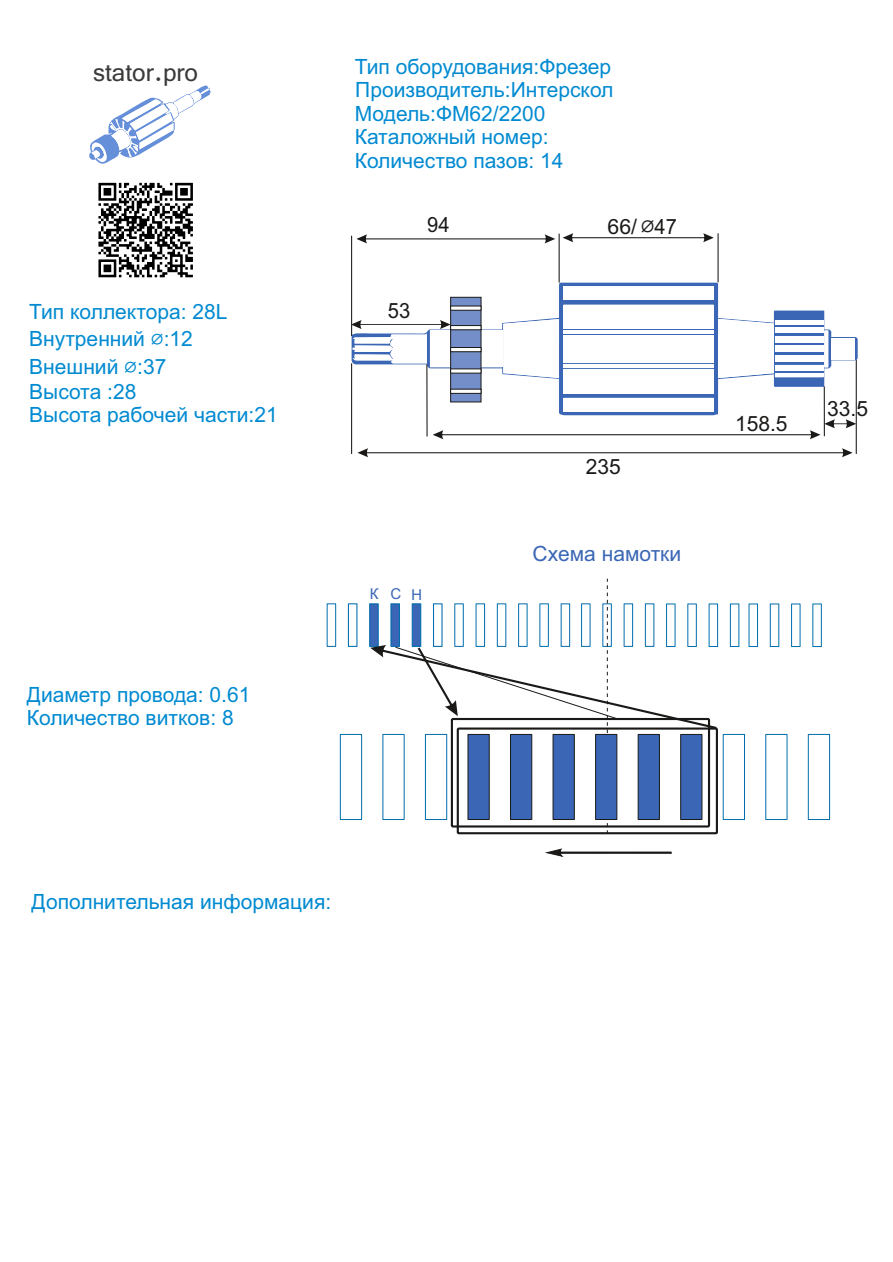
<style>
.page{position:relative;width:893px;height:1262px;background:#fff}
.page>*{position:absolute;margin:0;border:0;box-sizing:border-box;transform-origin:0 0}
.t1{font:27px "Vrinda";color:#3b3a39}
.t2{font:21px/23.4px "Arial";color:#008ad1}
.t3{font:21px "Arial";color:#1a1918}
.t4{font:21px "Arial";color:#3a66b5}
.t5{font:21px "Arial";color:#1a1918;scale:.96 1}
.t6{font:15px "Arial";color:#3a66b5}
.s1{font-family:"Cambria";font-size:24px}
.s2{font-family:"Cambria";font-size:27px}
</style>
<div class="page">
<div style="left:340px;top:734px;width:22px;height:86px;background:#fff;border:1px solid #006dae"></div>
<div style="left:722px;top:734px;width:23px;height:86px;border:1px solid #006dae"></div>
<div style="left:765px;top:734px;width:22px;height:86px;border:1px solid #006dae"></div>
<div style="left:807px;top:734px;width:23px;height:86px;border:1px solid #006dae"></div>
<div style="left:708px;top:603px;width:10px;height:44px;border:1px solid #006dae"></div>
<div style="left:730px;top:603px;width:9px;height:44px;border:1px solid #006dae"></div>
<div style="left:748px;top:603px;width:10px;height:44px;background:#fff;border:1px solid #006dae"></div>
<div style="left:769px;top:603px;width:10px;height:44px;background:#fff;border:1px solid #006dae"></div>
<div style="left:791px;top:603px;width:9px;height:44px;background:#fff;border:1px solid #006dae"></div>
<div style="left:369px;top:603px;width:10px;height:44px;background:#207db7;border:1px solid #006dae"></div>
<div style="left:348px;top:603px;width:9px;height:44px;border:1px solid #006dae"></div>
<div style="left:327px;top:603px;width:9px;height:44px;background:#fff;border:1px solid #006dae"></div>
<div style="left:812px;top:603px;width:9px;height:44px;background:#fff;border:1px solid #006dae"></div>
<svg style="left:545px;top:849px;width:127px;height:8px"></svg>
<svg style="left:89px;top:85px;width:121px;height:79px"></svg>
<svg style="left:352px;top:283px;width:505px;height:132px"></svg>
<div style="left:563px;top:335px;width:150px;height:28px;background:#fff"></div>
<div style="left:563px;top:369px;width:150px;height:24px;background:#fff"></div>
<div style="left:563px;top:304px;width:150px;height:24px;background:#fff"></div>
<svg style="left:718px;top:319px;width:55px;height:59px"></svg>
<svg style="left:503px;top:319px;width:56px;height:59px"></svg>
<div style="left:430px;top:330px;width:72px;height:37px;background:#fff"></div>
<div style="left:563px;top:398px;width:150px;height:14px;background:#fff"></div>
<div style="left:563px;top:286px;width:150px;height:13px;background:#fff"></div>
<hr style="left:563px;top:330px;width:150px;height:3px;background:#fff">
<hr style="left:563px;top:364px;width:150px;height:3px;background:#fff">
<div style="left:831px;top:338px;width:23px;height:21px;background:#fff"></div>
<div style="left:774px;top:355px;width:49px;height:7px;background:#fff"></div>
<div style="left:774px;top:345px;width:49px;height:7px;background:#fff"></div>
<div style="left:774px;top:336px;width:49px;height:6px;background:#fff"></div>
<div style="left:774px;top:365px;width:49px;height:5px;background:#fff"></div>
<div style="left:774px;top:327px;width:49px;height:6px;background:#fff"></div>
<hr style="left:774px;top:320px;width:49px;height:4px;background:#fff">
<hr style="left:774px;top:373px;width:49px;height:4px;background:#fff">
<svg style="left:824px;top:330px;width:4px;height:37px"></svg>
<hr style="left:558px;top:234px;width:1px;height:49px;background:#1a1918">
<hr style="left:717px;top:233px;width:1px;height:49px;background:#1a1918">
<svg style="left:562px;top:233px;width:151px;height:9px"></svg>
<hr style="left:351px;top:363px;width:1px;height:91px;background:#1a1918">
<hr style="left:855px;top:359px;width:1px;height:95px;background:#1a1918">
<svg style="left:357px;top:448px;width:495px;height:9px"></svg>
<hr style="left:351px;top:236px;width:1px;height:100px;background:#1a1918">
<svg style="left:356px;top:234px;width:199px;height:9px"></svg>
<hr style="left:823px;top:386px;width:1px;height:50px;background:#1a1918">
<hr style="left:426px;top:364px;width:1px;height:72px;background:#1a1918">
<svg style="left:98px;top:182px;width:95px;height:96px"></svg>
<svg style="left:98px;top:183px;width:95px;height:94px"></svg>
<svg style="left:433px;top:419px;width:423px;height:20px"></svg>
<div style="left:450px;top:297px;width:31px;height:105px;background:#738ec8;border:1px solid #1a1918"></div>
<svg style="left:450px;top:305px;width:31px;height:6px"></svg>
<svg style="left:450px;top:389px;width:31px;height:5px"></svg>
<svg style="left:450px;top:347px;width:31px;height:5px"></svg>
<svg style="left:450px;top:325px;width:31px;height:5px"></svg>
<svg style="left:450px;top:368px;width:31px;height:5px"></svg>
<svg style="left:351px;top:320px;width:99px;height:43px"></svg>
<svg style="left:370px;top:578px;width:346px;height:256px"></svg>
<p class="t1" style="left:93px;top:55px;width:106px">stator.pro</p>
<p class="t2" style="left:355px;top:55px;width:260px">Тип оборудования:Фрезер<br>Производитель:Интерскол<br>Модель:ФМ62/2200<br>Каталожный номер:<br>Количество пазов: 14</p>
<p class="t2" style="left:29px;top:298px;width:200px;line-height:27.8px">Тип коллектора: 28L<br>Внутренний <span class="s1">⌀</span>:12<br>Внешний <span class="s1">⌀</span>:37</p>
<p class="t2" style="left:29px;top:380px;width:250px">Высота :28<br>Высота рабочей части:21</p>
<p class="t2" style="left:27px;top:683px;width:225px">Диаметр провода: 0.61<br>Количество витков: 8</p>
<p class="t5" style="left:427px;top:211px;width:25px">94</p>
<p class="t3" style="left:607px;top:213px;width:71px">66/ <span class="s2">⌀</span>47</p>
<p class="t5" style="left:388px;top:297px;width:25px">53</p>
<p class="t6" style="left:370px;top:584px;width:10px">К</p>
<p class="t6" style="left:390px;top:584px;width:12px">С</p>
<p class="t3" style="left:585px;top:453px;width:37px">235</p>
<p class="t4" style="left:532px;top:540px;width:150px">Схема намотки</p>
<p class="t3" style="left:735px;top:409px;width:54px">158.5</p>
<p class="t3" style="left:827px;top:394px;width:42px">33.5</p>
<p class="t2" style="left:32px;top:890px;width:301px">Дополнительная информация:</p>
</div>
